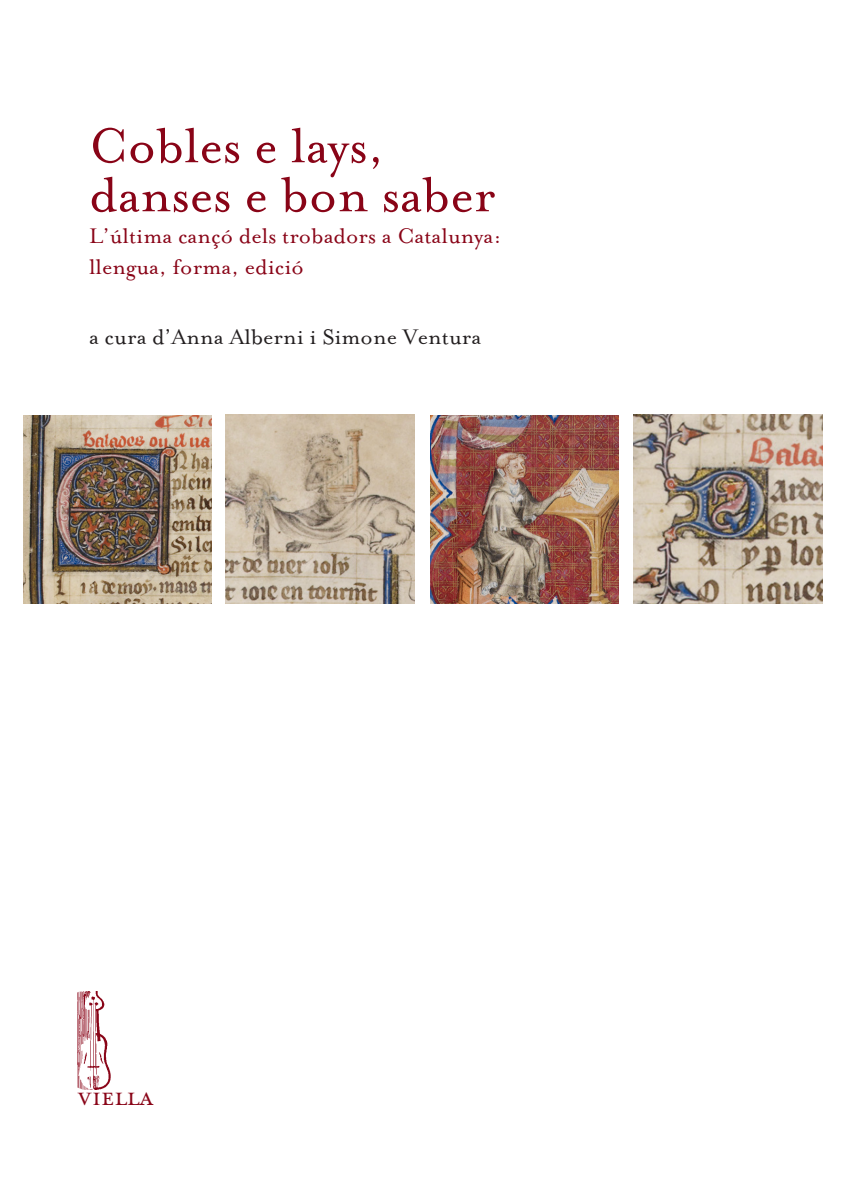
<style>
.page{position:relative;width:844px;height:1191px;background:#fff}
.page>*{position:absolute;margin:0;border:0;box-sizing:border-box;transform-origin:0 0}
.t1{font:56px/49px "Mrs Eaves Roman";color:#890417}
.t2{font:28px "Mrs Eaves Small Caps";color:#890417}
.t3{font:24.5px/31.5px "Mrs Eaves Roman";color:#890417}
.t4{font:24.5px "Mrs Eaves Roman";color:#231f20}
</style>
<div class="page">
<img style="left:78px;top:992px;width:33px;height:97px">
<img style="left:23px;top:415px;width:189px;height:189px">
<img style="left:633px;top:414px;width:188px;height:189px">
<img style="left:430px;top:415px;width:188px;height:189px">
<img style="left:226px;top:414px;width:188px;height:189px">
<h1 class="t1" style="left:89px;top:127px;width:408px">Cobles e lays, danses e bon saber</h1>
<p class="t3" style="left:89px;top:222px;width:414px">L’última cançó dels trobadors a Catalunya: llengua, forma, edició</p>
<p class="t4" style="left:89px;top:329px;width:394px">a cura d’Anna Alberni i Simone Ventura</p>
<p class="t2" style="left:78px;top:1078px;width:77px">viella</p>
</div>
